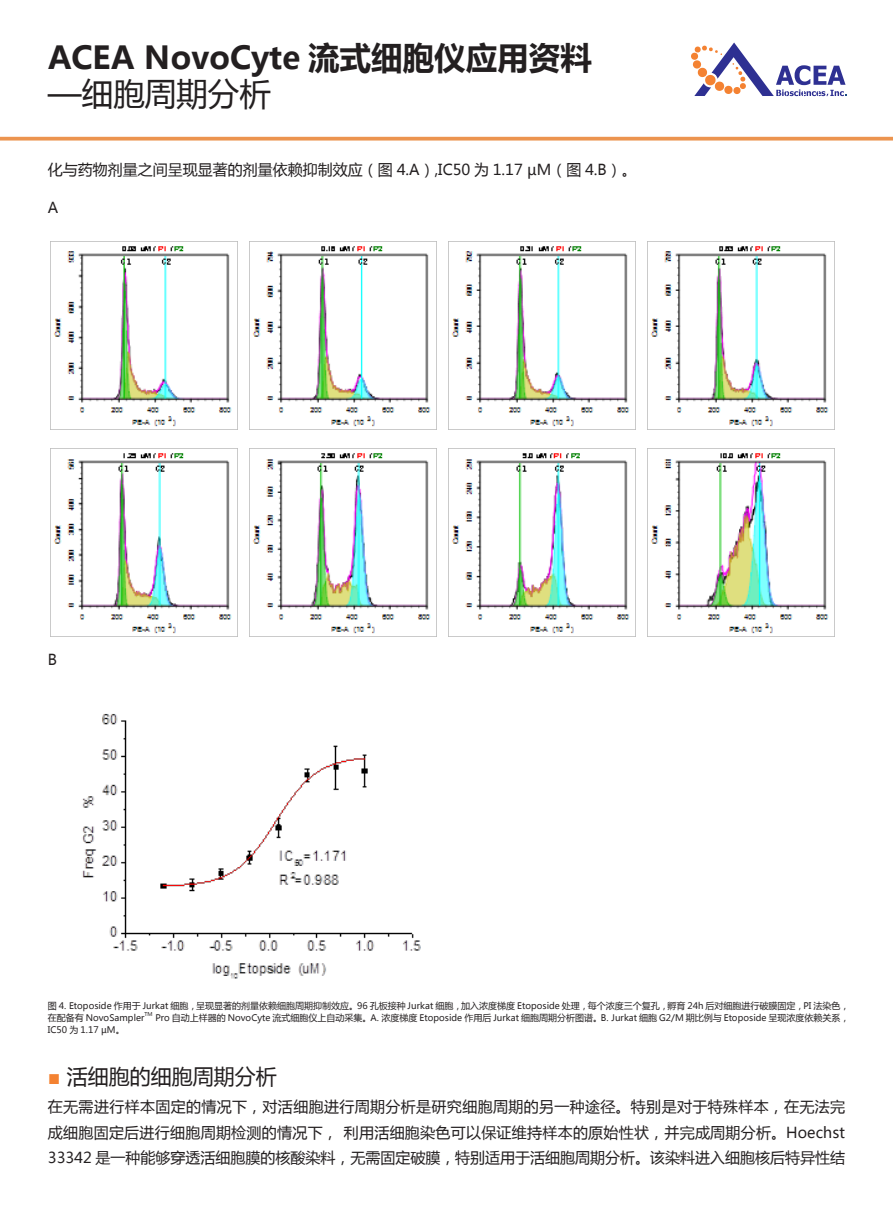
<style>
.page{position:relative;width:893px;height:1212px;background:#fff}
.page>*{position:absolute;margin:0;border:0;box-sizing:border-box;transform-origin:0 0}
.主题{font:700 31.5px/35.8px "Microsoft Ya Hei";color:#231f20}
.Tab_1{font:21px "Microsoft Ya Hei";color:#231f20}
.图表{font:15px/25.5px "Microsoft Ya Hei";color:#231f20;text-align:justify}
.表解{font:9px/12px "Microsoft Ya Hei";color:#231f20}
.表解-2{font:5.25px "Microsoft Ya Hei";color:#231f20}
.s1{font-weight:400}
.s2{color:#f48232}
</style>
<div class="page">
<svg style="left:691px;top:43px;width:155px;height:53px"></svg>
<svg style="left:0;top:137px;width:893px;height:4px;background:#eea062"></svg>
<img style="left:50px;top:241px;width:188px;height:189px">
<img style="left:249px;top:241px;width:188px;height:189px">
<img style="left:448px;top:241px;width:188px;height:189px">
<img style="left:647px;top:241px;width:188px;height:189px">
<img style="left:50px;top:448px;width:188px;height:189px">
<img style="left:249px;top:448px;width:188px;height:189px">
<img style="left:448px;top:448px;width:188px;height:189px">
<img style="left:647px;top:448px;width:188px;height:189px">
<img style="left:82px;top:714px;width:339px;height:265px">
<p class="主题" style="left:48px;top:39px;width:545px">ACEA NovoCyte 流式细胞仪应用资料<span class="s1">—细胞周期分析</span></p>
<p class="图表" style="left:48px;top:156px;width:590px">化与药物剂量之间呈现显著的剂量依赖抑制效应（图 4.A）,IC50 为 1.17 µM（图 4.B）。</p>
<p class="图表" style="left:48px;top:194px;width:12px">A</p>
<p class="图表" style="left:48px;top:647px;width:11px">B</p>
<p class="表解" style="left:48px;top:999px;width:803px">图 4. Etoposide 作用于 Jurkat 细胞，呈现显著的剂量依赖细胞周期抑制效应。96 孔板接种 Jurkat 细胞，加入浓度梯度 Etoposide 处理，每个浓度三个复孔，孵育 24h 后对细胞进行破膜固定，PI 法染色，在配备有 NovoSampler</p>
<p class="表解-2" style="left:145px;top:1011px;width:10px">TM</p>
<p class="表解" style="left:155px;top:1011px;width:696px">Pro 自动上样器的 NovoCyte 流式细胞仪上自动采集。A. 浓度梯度 Etoposide 作用后 Jurkat 细胞周期分析图谱。B. Jurkat 细胞 G2/M 期比例与 Etoposide 呈现浓度依赖关系，</p>
<p class="表解" style="left:48px;top:1023px;width:78px">IC50 为 1.17 µM。</p>
<p class="Tab_1" style="left:48px;top:1062px;width:230px"><span class="s2">■</span> 活细胞的细胞周期分析</p>
<p class="图表" style="left:48px;top:1094px;width:799px">在无需进行样本固定的情况下，对活细胞进行周期分析是研究细胞周期的另一种途径。特别是对于特殊样本，在无法完成细胞固定后进行细胞周期检测的情况下， 利用活细胞染色可以保证维持样本的原始性状，并完成周期分析。Hoechst 33342 是一种能够穿透活细胞膜的核酸染料，无需固定破膜，特别适用于活细胞周期分析。该染料进入细胞核后特异性结</p>
</div>
